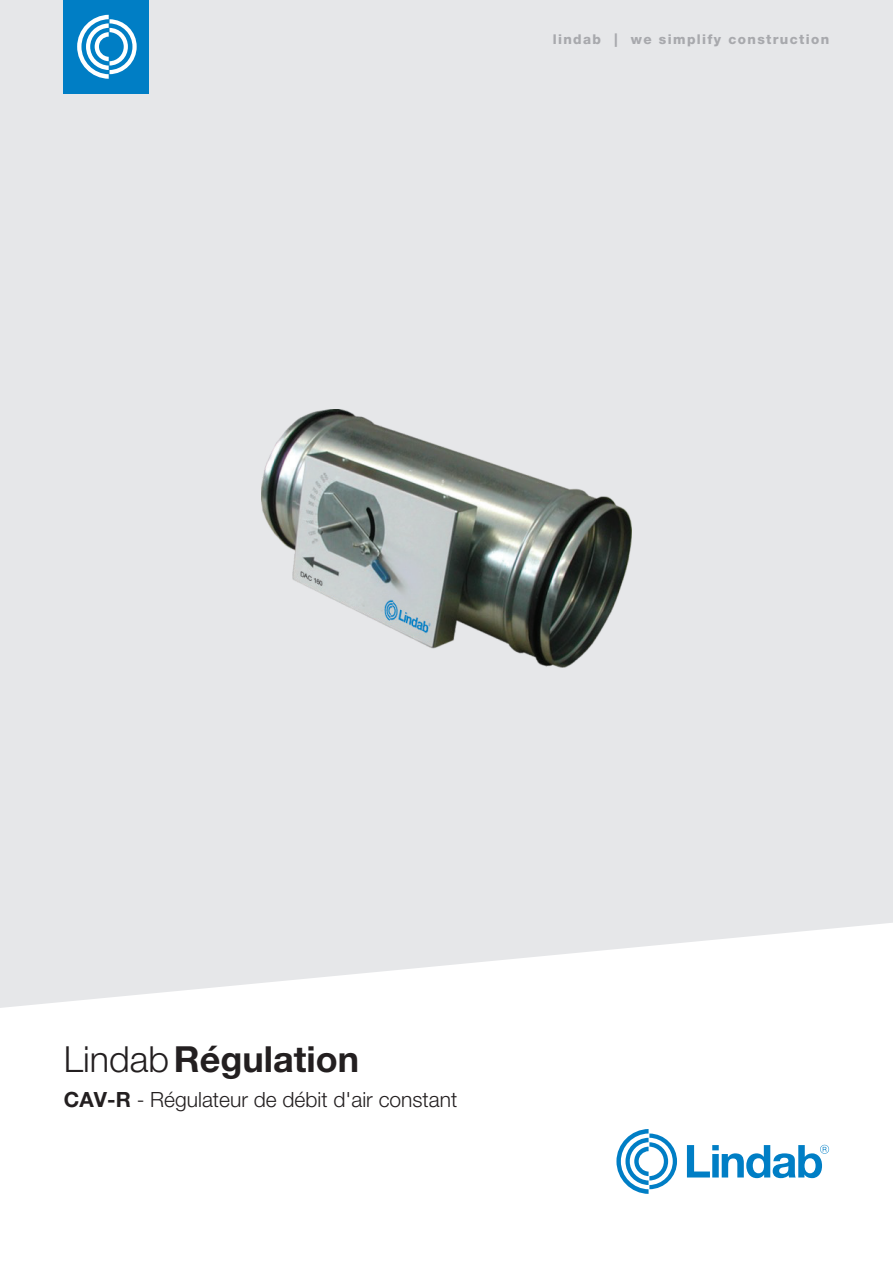
<style>
.page{position:relative;width:893px;height:1263px;background:#e6e7e9}
.page>*{position:absolute;margin:0;border:0;box-sizing:border-box;transform-origin:0 0}
.t1{font:700 36px "Helvetica Neue LT Pro";color:#231f20}
.t2{font:300 21px "Helvetica Neue LT Pro";color:#231f20}
.t3{font:800 13.5px "Helvetica Neue LT Pro";letter-spacing:.1em;color:#a8a9ad}
.s1{font-weight:300}
.s2{font-weight:700}
</style>
<div class="page">
<svg style="left:0;top:923px;width:893px;height:340px;background:#fbfbfc"></svg>
<svg style="left:687px;top:1145px;width:142px;height:33px;background:#8bc4e4"></svg>
<svg style="left:616px;top:1129px;width:61px;height:65px;background:#a1cfe9"></svg>
<div style="left:64px;top:0;width:85px;height:94px;background:#007ec5"></div>
<svg style="left:77px;top:15px;width:60px;height:64px"></svg>
<img style="left:261px;top:410px;width:371px;height:257px">
<p class="t3" style="left:553px;top:31px;width:278px">lindab | we simplify construction</p>
<h1 class="t1" style="left:64px;top:1037px;width:297px"><span class="s1">Lindab</span> Régulation</h1>
<p class="t2" style="left:64px;top:1087px;width:395px"><span class="s2">CAV-R</span> - Régulateur de débit d'air constant</p>
</div>
